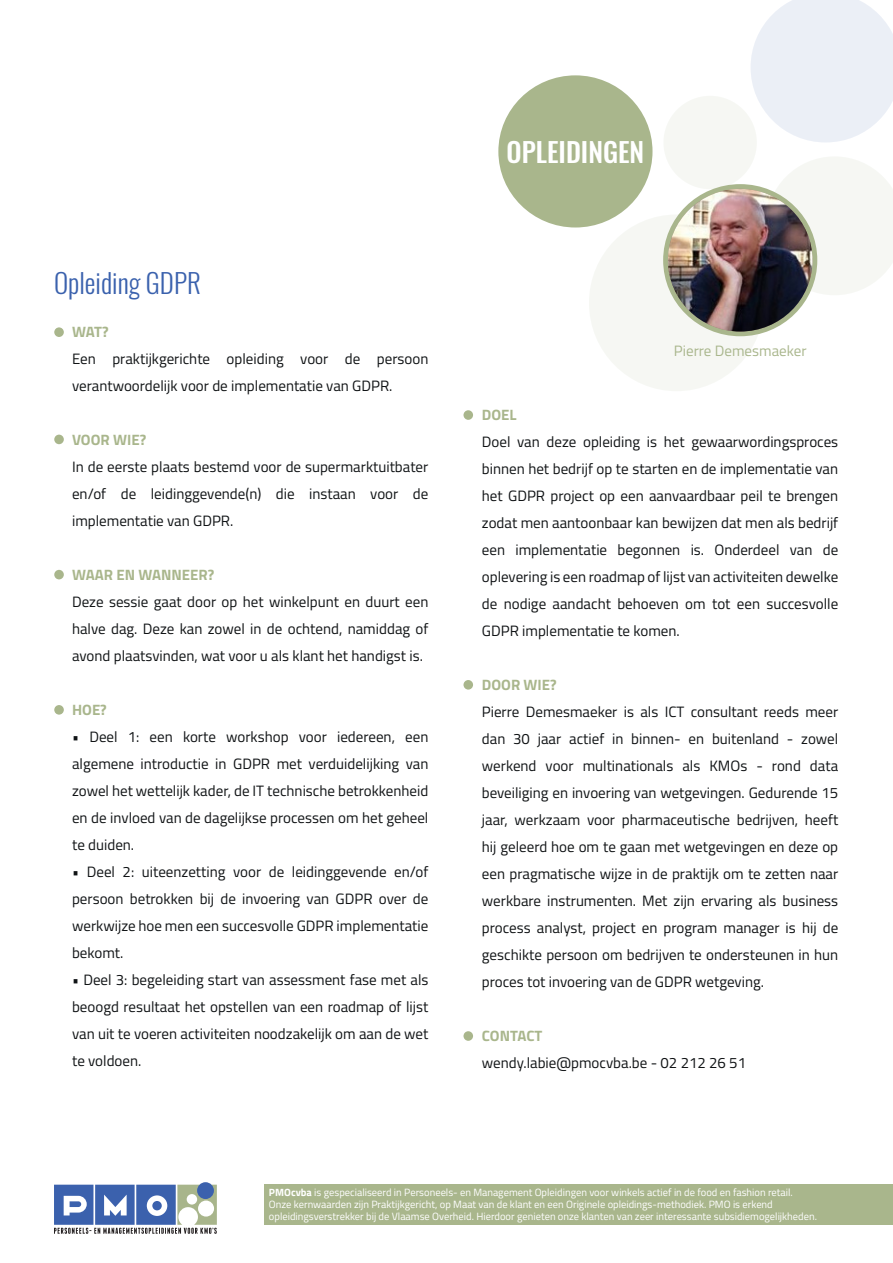
<style>
.page{position:relative;width:893px;height:1263px;background:#fff}
.page>*{position:absolute;margin:0;border:0;box-sizing:border-box;transform-origin:0 0}
.t1{font:300 27px "Oswald";color:#3a61ad}
.t2{font:500 27px "Oswald";color:#fff}
.t3{font:15px/27px "Titillium";color:#101315;text-align:justify}
.t4{font:700 15px "Titillium";color:#a9b68c}
.t5{font:15px "Titillium";color:#a9b68c}
.t6{font:10.5px/12px "Titillium";color:#fff}
.s1{font-weight:700}
</style>
<div class="page">
<svg style="left:197px;top:1182px;width:17px;height:17px"></svg>
<svg style="left:54px;top:1185px;width:163px;height:49px"></svg>
<svg style="left:751px;top:0;width:142px;height:142px"></svg>
<div style="left:663px;top:96px;width:94px;height:93px;background:#f6f7f3;border-radius:50%"></div>
<svg style="left:766px;top:157px;width:127px;height:138px"></svg>
<div style="left:589px;top:214px;width:175px;height:177px;background:#f6f7f3;border-radius:50%"></div>
<div style="left:264px;top:1185px;width:629px;height:40px;background:#a9b68c"></div>
<div style="left:663px;top:184px;width:154px;height:152px;background:#a9b68c;border-radius:50%"></div>
<img style="left:668px;top:189px;width:144px;height:143px">
<div style="left:54px;top:327px;width:10px;height:10px;background:#a9b68c;border-radius:50%"></div>
<div style="left:54px;top:435px;width:10px;height:9px;background:#a9b68c;border-radius:50%"></div>
<div style="left:54px;top:570px;width:10px;height:9px;background:#a9b68c;border-radius:50%"></div>
<div style="left:54px;top:705px;width:10px;height:10px;background:#a9b68c;border-radius:50%"></div>
<div style="left:463px;top:680px;width:10px;height:10px;background:#a9b68c;border-radius:50%"></div>
<div style="left:463px;top:1031px;width:10px;height:10px;background:#a9b68c;border-radius:50%"></div>
<div style="left:498px;top:75px;width:154px;height:152px;background:#a9b68c;border-radius:50%"></div>
<div style="left:463px;top:410px;width:10px;height:10px;background:#a9b68c;border-radius:50%"></div>
<p class="t1" style="left:54px;top:265px;width:148px">Opleiding GDPR</p>
<p class="t4" style="left:72px;top:320px;width:38px">WAT?</p>
<p class="t3" style="left:72px;top:345px;width:358px">Een praktijkgerichte opleiding voor de persoon verantwoordelijk voor de implementatie van GDPR.</p>
<p class="t4" style="left:72px;top:428px;width:76px">VOOR WIE?</p>
<p class="t3" style="left:72px;top:453px;width:358px">In de eerste plaats bestemd voor de supermarktuitbater en/of de leidinggevende(n) die instaan voor de implementatie van GDPR.</p>
<p class="t4" style="left:72px;top:563px;width:144px">WAAR EN WANNEER?</p>
<p class="t3" style="left:72px;top:588px;width:358px">Deze sessie gaat door op het winkelpunt en duurt een halve dag. Deze kan zowel in de ochtend, namiddag of avond plaatsvinden, wat voor u als klant het handigst is.</p>
<p class="t4" style="left:72px;top:698px;width:36px">HOE?</p>
<p class="t3" style="left:72px;top:723px;width:358px">• Deel 1: een korte workshop voor iedereen, een algemene introductie in GDPR met verduidelijking van zowel het wettelijk kader, de IT technische betrokkenheid en de invloed van de dagelijkse processen om het geheel te duiden.</p>
<p class="t3" style="left:72px;top:858px;width:358px">• Deel 2: uiteenzetting voor de leidinggevende en/of persoon betrokken bij de invoering van GDPR over de werkwijze hoe men een succesvolle GDPR implementatie bekomt.</p>
<p class="t3" style="left:72px;top:966px;width:358px">• Deel 3: begeleiding start van assessment fase met als beoogd resultaat het opstellen van een roadmap of lijst van uit te voeren activiteiten noodzakelijk om aan de wet te voldoen.</p>
<p class="t2" style="left:507px;top:133px;width:139px">OPLEIDINGEN</p>
<p class="t5" style="left:674px;top:340px;width:134px">Pierre Demesmaeker</p>
<p class="t4" style="left:482px;top:403px;width:36px">DOEL</p>
<p class="t3" style="left:482px;top:427px;width:358px">Doel van deze opleiding is het gewaarwordingsproces binnen het bedrijf op te starten en de implementatie van het GDPR project op een aanvaardbaar peil te brengen zodat men aantoonbaar kan bewijzen dat men als bedrijf een implementatie begonnen is. Onderdeel van de oplevering is een roadmap of lijst van activiteiten dewelke de nodige aandacht behoeven om tot een succesvolle GDPR implementatie te komen.</p>
<p class="t4" style="left:482px;top:673px;width:76px">DOOR WIE?</p>
<p class="t3" style="left:482px;top:697px;width:358px">Pierre Demesmaeker is als ICT consultant reeds meer dan 30 jaar actief in binnen- en buitenland - zowel werkend voor multinationals als KMOs - rond data beveiliging en invoering van wetgevingen. Gedurende 15 jaar, werkzaam voor pharmaceutische bedrijven, heeft hij geleerd hoe om te gaan met wetgevingen en deze op een pragmatische wijze in de praktijk om te zetten naar werkbare instrumenten. Met zijn ervaring als business process analyst, project en program manager is hij de geschikte persoon om bedrijven te ondersteunen in hun proces tot invoering van de GDPR wetgeving.</p>
<p class="t4" style="left:482px;top:1024px;width:62px">CONTACT</p>
<p class="t3" style="left:482px;top:1048px;width:266px">wendy.labie@pmocvba.be - 02 212 26 51</p>
<p class="t6" style="left:269px;top:1186px;width:525px"><span class="s1">PMOcvba</span> is gespecialiseerd in Personeels- en Management Opleidingen voor winkels actief in de food en fashion retail.</p>
<p class="t6" style="left:269px;top:1198px;width:550px">Onze kernwaarden zijn Praktijkgericht, op Maat van de klant en een Originele opleidings-methodiek. PMO is erkend opleidingsverstrekker bij de Vlaamse Overheid. Hierdoor genieten onze klanten van zeer interessante subsidiemogelijkheden.</p>
</div>
